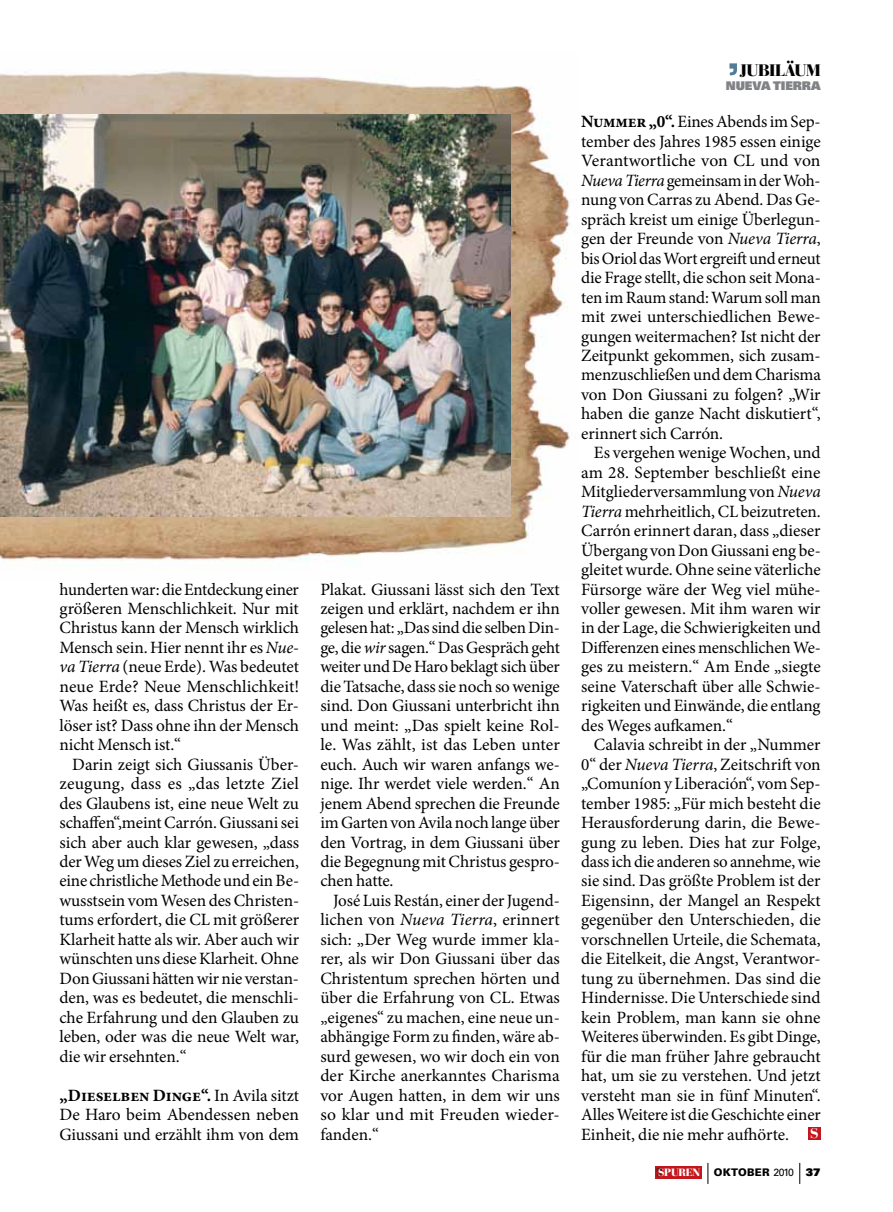
<style>
.page{position:relative;width:893px;height:1212px;background:#fff}
.page>*{position:absolute;margin:0;border:0;box-sizing:border-box;transform-origin:0 0}
.t1{font:17.25px/19.5px "Minion Pro";letter-spacing:-.005em;color:#000;text-align:justify}
.t2{font:16.5px "Bauer Bodoni Black SC800";letter-spacing:-.025em;color:#000}
.t3{font:12px "Univers Extra Black SC800";letter-spacing:-.01em;color:#808285}
.t4{font:900 10.5px "Univers";letter-spacing:.025em;color:#000}
.t5{font:900 10.5px "Bauer Bodoni";letter-spacing:-.02em;color:#fff}
.s1{font-style:italic}
.s2{font-weight:700}
.s3{font-family:"Bauer Bodoni";font-weight:900;font-size:13.95px;color:#fff}
.s4{font-weight:400}
.s5{font-style:inherit}
</style>
<div class="page">
<div style="left:655px;top:1166px;width:47px;height:12px;background:#c4161c"></div>
<svg style="left:656px;top:1168px;width:6px;height:8px"></svg>
<svg style="left:799px;top:1163px;width:1px;height:21px"></svg>
<svg style="left:708px;top:1163px;width:1px;height:21px"></svg>
<img style="left:0;top:70px;width:570px;height:491px">
<div style="left:808px;top:1127px;width:13px;height:12px;background:#c4161c"></div>
<img style="left:1px;top:115px;width:509px;height:402px">
<img style="left:0;top:115px;width:1px;height:402px">
<svg style="left:729px;top:63px;width:8px;height:12px"></svg>
<p class="t1" style="left:60px;top:579px;width:241px">hunderten war: die Entdeckung einer größeren Menschlichkeit. Nur mit Christus kann der Mensch wirklich Mensch sein. Hier nennt ihr es <span class="s1">Nue&shy;va Tierra</span> (neue Erde). Was bedeutet neue Erde? Neue Menschlichkeit!<br>Was heißt es, dass Christus der Er&shy;löser ist? Dass ohne ihn der Mensch nicht Mensch ist.“</p>
<p class="t1" style="left:60px;top:754px;width:241px;text-indent:13px">Darin zeigt sich Giussanis Über&shy;zeugung, dass es „das letzte Ziel des Glaubens ist, eine neue Welt zu schaffen“,meint Carrón. Giussani sei sich aber auch klar gewesen, „dass der Weg um dieses Ziel zu erreichen, eine christliche Methode und ein Be&shy;wusstsein vom Wesen des Christen&shy;tums erfordert, die CL mit größerer Klarheit hatte als wir. Aber auch wir wünschten uns diese Klarheit. Ohne Don Giussani hätten wir nie verstan&shy;den, was es bedeutet, die menschli&shy;che Erfahrung und den Glauben zu leben, oder was die neue Welt war, die wir ersehnten.“</p>
<p class="t1" style="left:60px;top:1085px;width:241px"><span class="s2">„Dieselben Dinge“.</span> In Avila sitzt De Haro beim Abendessen neben Giussani und erzählt ihm von dem</p>
<p class="t1" style="left:320px;top:579px;width:241px">Plakat. Giussani lässt sich den Text zeigen und erklärt, nachdem er ihn gelesen hat: „Das sind die selben Din&shy;ge, die <span class="s1">wir</span> sagen.“ Das Gespräch geht weiter und De Haro beklagt sich über die Tatsache, dass sie noch so wenige sind. Don Giussani unterbricht ihn und meint: „Das spielt keine Rol&shy;le. Was zählt, ist das Leben unter euch. Auch wir waren anfangs we&shy;nige. Ihr werdet viele werden.“ An jenem Abend sprechen die Freunde im Garten von Avila noch lange über den Vortrag, in dem Giussani über die Begegnung mit Christus gespro&shy;chen hatte.</p>
<p class="t1" style="left:320px;top:891px;width:241px;text-indent:13px">José Luis Restán, einer der Jugend&shy;lichen von <span class="s1">Nueva Tierra</span>, erinnert sich: „Der Weg wurde immer kla&shy;rer, als wir Don Giussani über das Christentum sprechen hörten und über die Erfahrung von CL. Etwas „eigenes“ zu machen, eine neue un&shy;abhängige Form zu finden, wäre ab&shy;surd gewesen, wo wir doch ein von der Kirche anerkanntes Charisma vor Augen hatten, in dem wir uns so klar und mit Freuden wieder&shy;fanden.“</p>
<p class="t2" style="left:740px;top:60px;width:83px">JUBILÄUM</p>
<p class="t3" style="left:726px;top:78px;width:96px">NUEVA TIERRA</p>
<p class="t1" style="left:581px;top:112px;width:241px"><span class="s2">Nummer „0“.</span> Eines Abends im Sep&shy;tember des Jahres 1985 essen einige Verantwortliche von CL und von <span class="s1">Nueva Tierra</span> gemeinsam in der Woh&shy;nung von Carras zu Abend. Das Ge&shy;spräch kreist um einige Überlegun&shy;gen der Freunde von <span class="s1">Nueva Tierra</span>, bis Oriol das Wort ergreift und erneut die Frage stellt, die schon seit Mona&shy;ten im Raum stand: Warum soll man mit zwei unterschiedlichen Bewe&shy;gungen weitermachen? Ist nicht der Zeitpunkt gekommen, sich zusam&shy;menzuschließen und dem Charisma von Don Giussani zu folgen? „Wir haben die ganze Nacht diskutiert“, erinnert sich Carrón.</p>
<p class="t1" style="left:581px;top:443px;width:241px;text-indent:13px">Es vergehen wenige Wochen, und am 28. September beschließt eine Mitgliederversammlung von <span class="s1">Nueva Tierra</span> mehrheitlich, CL beizutreten.<br>Carrón erinnert daran, dass „dieser Übergang von Don Giussani eng be&shy;gleitet wurde. Ohne seine väterliche Fürsorge wäre der Weg viel mühe&shy;voller gewesen. Mit ihm waren wir in der Lage, die Schwierigkeiten und Differenzen eines menschlichen We&shy;ges zu meistern.“ Am Ende „siegte seine Vaterschaft über alle Schwie&shy;rigkeiten und Einwände, die entlang des Weges aufkamen.“</p>
<p class="t1" style="left:581px;top:735px;width:241px;text-indent:13px">Calavia schreibt in der „Nummer 0“ der <span class="s1">Nueva Tierra</span>, Zeitschrift von „Comuníon y Liberación“, vom Sep&shy;tember 1985: „Für mich besteht die Herausforderung darin, die Bewe&shy;gung zu leben. Dies hat zur Folge, dass ich die anderen so annehme, wie sie sind. Das größte Problem ist der Eigensinn, der Mangel an Respekt gegenüber den Unterschieden, die vorschnellen Urteile, die Schemata, die Eitelkeit, die Angst, Verantwor&shy;tung zu übernehmen. Das sind die Hindernisse. Die Unterschiede sind kein Problem, man kann sie ohne Weiteres überwinden. Es gibt Dinge, für die man früher Jahre gebraucht hat, um sie zu verstehen. Und jetzt versteht man sie in fünf Minuten“.<br>Alles Weitere ist die Geschichte einer Einheit, die nie mehr aufhörte. <span class="s3">S</span></p>
<p class="t5" style="left:658px;top:1166px;width:44px">SPUREN</p>
<p class="t4" style="left:714px;top:1166px;width:108px">OKTOBER <span class="s4">2010</span> <span class="s5">37</span></p>
</div>
